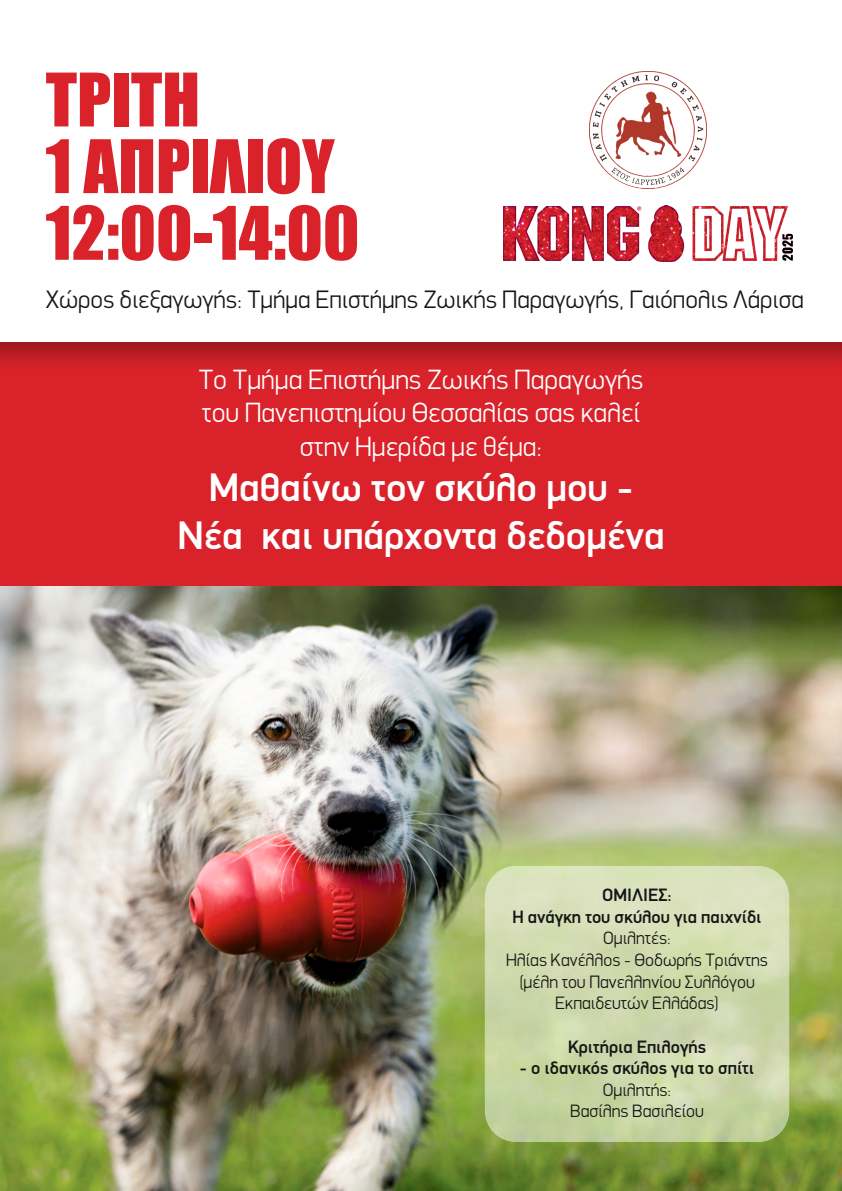
<style>
.page{position:relative;width:842px;height:1191px;background:#fff}
.page>*{position:absolute;margin:0;border:0;box-sizing:border-box;transform-origin:0 0}
.t1{font:68.1px/66.6px "Impact";color:#d9222a}
.t2{font:500 40px/47.7px "PF Din Display";color:#fff;text-align:center}
.t3{font:300 28px/33.7px "PF Din Display";color:#fff;text-align:center}
.t4{font:300 25.4px "PF Din Display";color:#151616}
.t5{font:300 18px/21.7px "PF Din Display";color:#151616;text-align:center}
.t6{font:500 18px/21.5px "PF Din Display";color:#151616;text-align:center}
</style>
<div class="page">
<img style="left:0;top:585px;width:842px;height:606px">
<div style="left:0;top:342px;width:842px;height:243px;background:#d9222a"></div>
<div style="left:0;top:0;width:842px;height:393px;background:#151616;opacity:.49"></div>
<div style="left:0;top:0;width:842px;height:342px;background:#fff"></div>
<img style="left:503px;top:206px;width:289px;height:55px">
<img style="left:589px;top:72px;width:117px;height:116px">
<div style="left:485px;top:866px;width:304px;height:276px;background:#fff;border-radius:31px;opacity:.5"></div>
<h1 class="t1" style="left:46px;top:70px;width:315px">ΤΡΙΤΗ<br>1 ΑΠΡΙΛΙΟΥ<br>12:00-14:00</h1>
<h3 class="t4" style="left:46px;top:289px;width:759px">Χώρος διεξαγωγής: Τµήµα Επιστήµης Ζωικής Παραγωγής, Γαιόπολις Λάρισα</h3>
<h3 class="t3" style="left:199px;top:365px;width:446px">Το Τµήµα Επιστήµης Ζωικής Παραγωγής του Πανεπιστηµίου Θεσσαλίας σας καλεί στην Ηµερίδα µε θέµα:</h3>
<h2 class="t2" style="left:177px;top:467px;width:489px">Mαθαίνω τον σκύλο µου -<br>Νέα και υπάρχοντα δεδοµένα</h2>
<p class="t6" style="left:512px;top:886px;width:250px">ΟΜΙΛΙΕΣ:<br>Η ανάγκη του σκύλου για παιχνίδι</p>
<p class="t5" style="left:506px;top:929px;width:263px">Οµιλητές:<br>Ηλίας Κανέλλος - Θοδωρής Τριάντης (µέλη του Πανελληνίου Συλλόγου<br>Εκπαιδευτών Ελλάδας)</p>
<p class="t6" style="left:568px;top:1037px;width:139px">Κριτήρια Επιλογής</p>
<p class="t6" style="left:520px;top:1058px;width:236px">- ο ιδανικός σκύλος για το σπίτι</p>
<p class="t5" style="left:570px;top:1080px;width:135px">Οµιλητής:<br>Βασίλης Βασιλείου</p>
</div>
